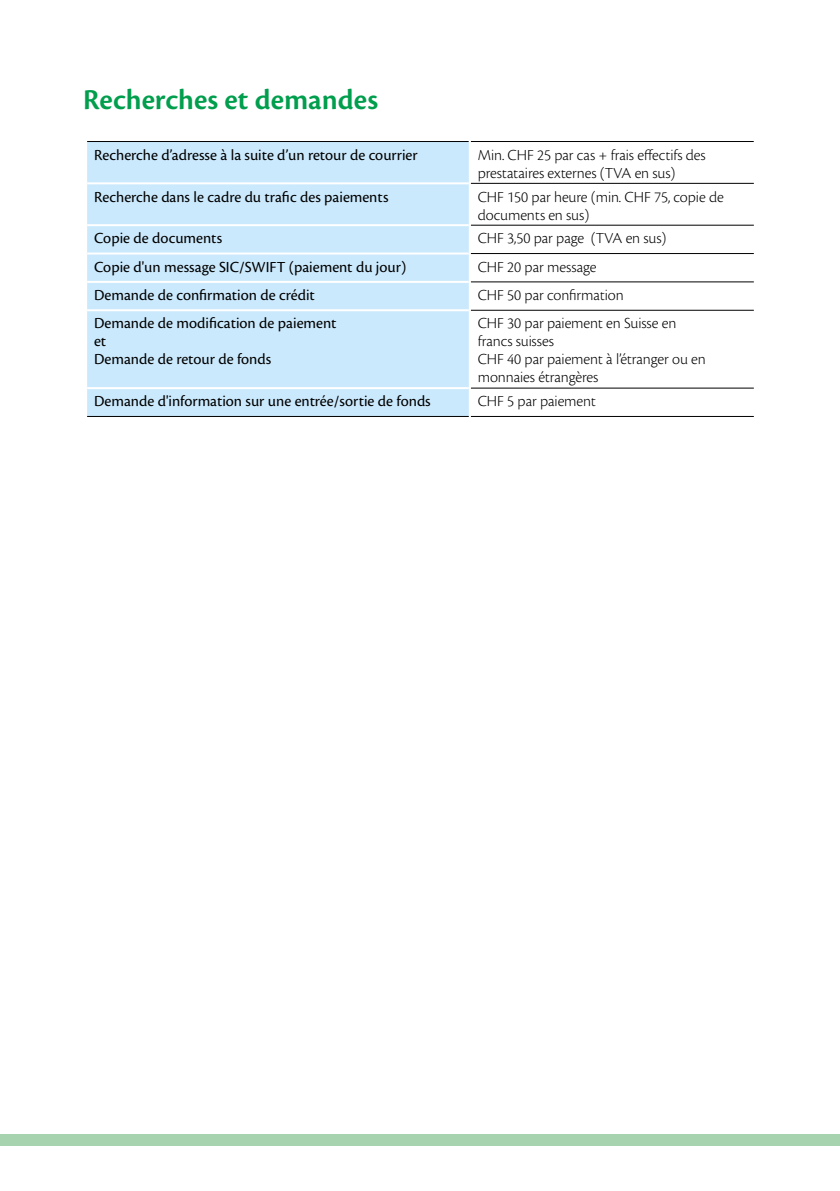
<style>
.page{position:relative;width:840px;height:1191px;background:#fff}
.page>*{position:absolute;margin:0;border:0;box-sizing:border-box;transform-origin:0 0}
.t1{font:600 30px "Cronos Pro";color:#009e4d}
.t2{font:16px/18px "Cronos Pro";color:#000}
.t3{font:300 16px/18px "Cronos Pro";letter-spacing:-.005em;color:#000}
</style>
<div class="page">
<div style="left:0;top:1134px;width:839px;height:11px;background:#a8d3af"></div>
<div style="left:87px;top:142px;width:381px;height:274px;background:#cbe9fc"></div>
<hr style="left:470px;top:141px;width:283px;height:1px;background:#000">
<hr style="left:470px;top:183px;width:283px;height:1px;background:#000">
<hr style="left:470px;top:225px;width:283px;height:1px;background:#000">
<hr style="left:470px;top:253px;width:283px;height:1px;background:#000">
<hr style="left:470px;top:281px;width:283px;height:1px;background:#000">
<hr style="left:470px;top:310px;width:283px;height:1px;background:#000">
<hr style="left:470px;top:388px;width:283px;height:1px;background:#000">
<hr style="left:470px;top:416px;width:283px;height:1px;background:#000">
<hr style="left:87px;top:141px;width:381px;height:1px;background:#000">
<hr style="left:87px;top:182px;width:381px;height:2px;background:#fff">
<hr style="left:87px;top:224px;width:381px;height:2px;background:#fff">
<hr style="left:87px;top:252px;width:381px;height:2px;background:#fff">
<hr style="left:87px;top:281px;width:381px;height:2px;background:#fff">
<hr style="left:87px;top:309px;width:381px;height:2px;background:#fff">
<hr style="left:87px;top:387px;width:381px;height:2px;background:#fff">
<hr style="left:87px;top:416px;width:381px;height:1px;background:#000">
<h1 class="t1" style="left:83px;top:83px;width:296px">Recherches et demandes</h1>
<p class="t2" style="left:94px;top:146px;width:325px">Recherche d’adresse à la suite d’un retour de courrier</p>
<p class="t3" style="left:477px;top:146px;width:229px">Min. CHF 25 par cas + frais effectifs des prestataires externes (TVA en sus)</p>
<p class="t2" style="left:94px;top:188px;width:296px">Recherche dans le cadre du trafic des paiements</p>
<p class="t3" style="left:477px;top:187px;width:247px">CHF 150 par heure (min. CHF 75, copie de documents en sus)</p>
<p class="t2" style="left:94px;top:229px;width:130px">Copie de documents</p>
<p class="t3" style="left:477px;top:229px;width:190px">CHF 3,50 par page (TVA en sus)</p>
<p class="t2" style="left:94px;top:258px;width:313px">Copie d'un message SIC/SWIFT (paiement du jour)</p>
<p class="t3" style="left:477px;top:258px;width:120px">CHF 20 par message</p>
<p class="t2" style="left:94px;top:286px;width:222px">Demande de confirmation de crédit</p>
<p class="t3" style="left:477px;top:286px;width:147px">CHF 50 par confirmation</p>
<p class="t2" style="left:94px;top:314px;width:244px">Demande de modification de paiement et<br>Demande de retour de fonds</p>
<p class="t3" style="left:477px;top:314px;width:229px">CHF 30 par paiement en Suisse en francs suisses<br>CHF 40 par paiement à l’étranger ou en monnaies étrangères</p>
<p class="t2" style="left:94px;top:392px;width:338px">Demande d'information sur une entrée/sortie de fonds</p>
<p class="t3" style="left:477px;top:392px;width:120px">CHF 5 par paiement</p>
</div>
